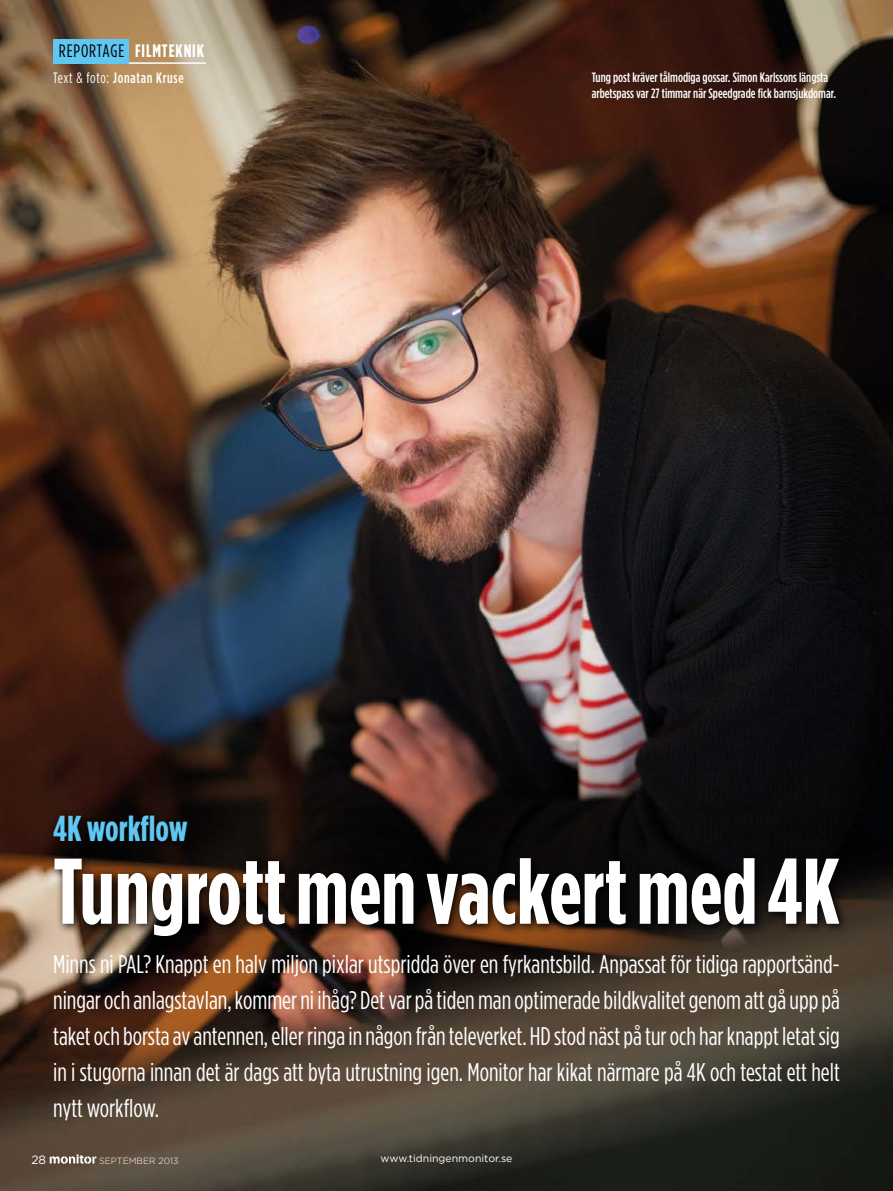
<style>
.page{position:relative;width:893px;height:1191px;background:#fff}
.page>*{position:absolute;margin:0;border:0;box-sizing:border-box;transform-origin:0 0}
.t1{font:700 condensed 93px "Gotham HTF";color:#fff}
.t2{font:700 condensed 36px "Gotham HTF";color:#60c6f2}
.t3{font:condensed 25.5px/36px "Gotham HTF";color:#fff;text-align:justify}
.t4{font:700 condensed 18px "Gotham HTF";color:#fff}
.t5{font:500 condensed 15px "Gotham HTF";letter-spacing:.05em;color:#fff}
.t6{font:500 condensed 13.5px/16.2px "Gotham HTF";color:#fff}
.t7{font:12px "Gotham HTF";color:#fff}
.t8{font:10.5px "Gotham HTF";color:#fff}
.t9{font:300 9px "Gotham HTF";color:#fff}
.s1{font-weight:400;color:#000}
.s2{font-weight:400}
</style>
<div class="page">
<img style="left:0;top:0;width:893px;height:1191px">
<hr style="left:53px;top:62px;width:153px;height:2px;background:#fff">
<div style="left:53px;top:39px;width:76px;height:25px;background:#60c6f2"></div>
<svg style="left:46px;top:808px;width:802px;height:138px;fill:#0b0908"></svg>
<svg style="left:50px;top:1154px;width:46px;height:9px"></svg>
<p class="t4" style="left:59px;top:41px;width:146px"><span class="s1">reportage</span> filmteknik</p>
<p class="t5" style="left:53px;top:69px;width:132px"><span class="s2">Text &amp; foto:</span> Jonatan Kruse</p>
<p class="t6" style="left:592px;top:69px;width:246px">Tung post kräver tålmodiga gossar. Simon Karlssons längsta arbetspass var 27 timmar när Speedgrade fick barnsjukdomar.</p>
<h2 class="t2" style="left:53px;top:808px;width:136px">4K workflow</h2>
<h1 class="t1" style="left:53px;top:839px;width:784px">Tungrott men vackert med 4K</h1>
<p class="t3" style="left:53px;top:946px;width:788px">Minns ni PAL? Knappt en halv miljon pixlar utspridda över en fyrkantsbild. Anpassat för tidiga rapportsänd&shy;ningar och anlagstavlan, kommer ni ihåg? Det var på tiden man optimerade bildkvalitet genom att gå upp på taket och borsta av antennen, eller ringa in någon från televerket. HD stod näst på tur och har knappt letat sig in i stugorna innan det är dags att byta utrustning igen. Monitor har kikat närmare på 4K och testat ett helt nytt workflow.</p>
<p class="t7" style="left:31px;top:1152px;width:16px">28</p>
<p class="t9" style="left:99px;top:1155px;width:81px">SEPTEMBER 2013</p>
<p class="t8" style="left:380px;top:1152px;width:134px">www.tidningenmonitor.se</p>
</div>
